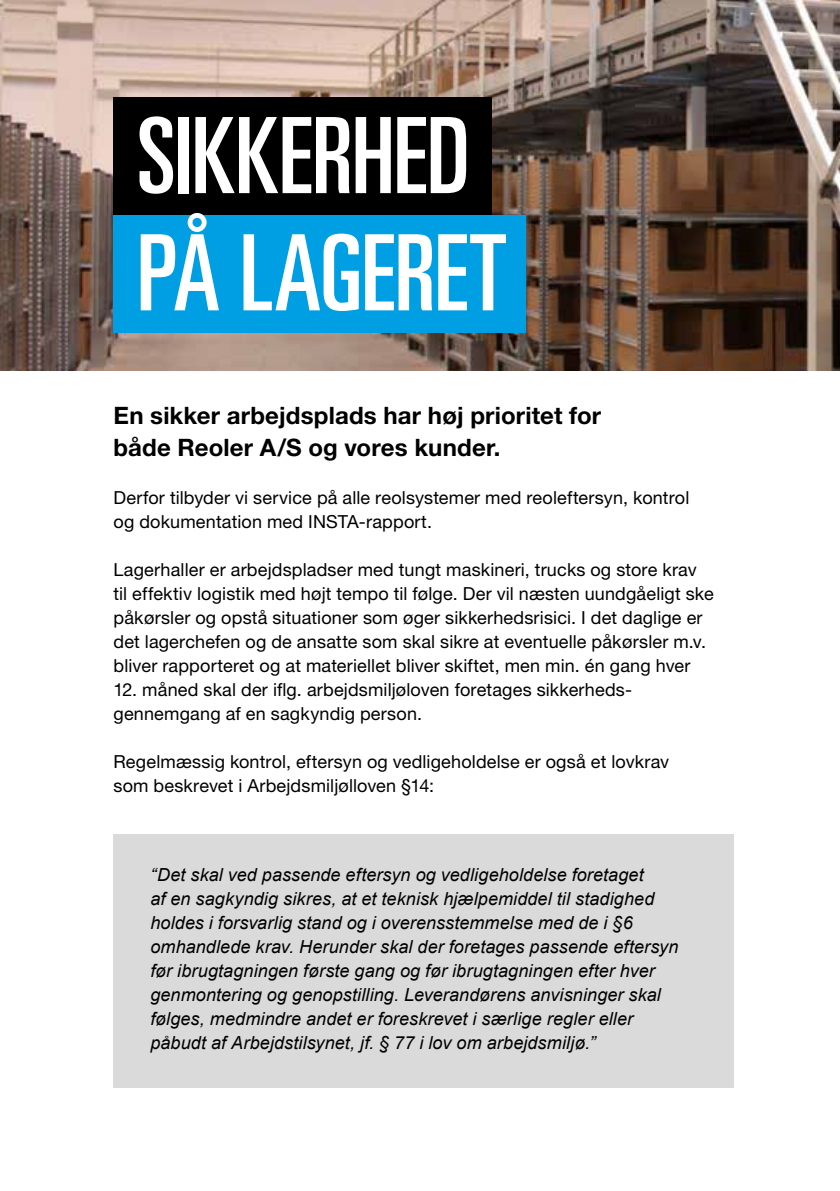
<style>
.page{position:relative;width:840px;height:1191px;background:#fff}
.page>*{position:absolute;margin:0;border:0;box-sizing:border-box;transform-origin:0 0}
.t1{font:ultra-condensed 105.4px/117.2px "Univers";letter-spacing:-.005em;color:#fff}
.t2{font:700 24px/32px "Helvetica Neue LT Pro";letter-spacing:.005em;color:#000}
.t3{font:18px/24px "Helvetica Neue LT Pro";letter-spacing:.01em;color:#000}
.t4{font:italic 18px/24px "Arial";letter-spacing:.005em;color:#000}
</style>
<div class="page">
<div style="left:113px;top:833px;width:620px;height:254px;background:#dadada"></div>
<img style="left:0;top:0;width:839px;height:370px">
<div style="left:113px;top:98px;width:378px;height:117px;background:#000"></div>
<div style="left:113px;top:215px;width:412px;height:117px;background:#009fe3"></div>
<h1 class="t1" style="left:137px;top:97px;width:371px">SIKKERHED<br>PÅ LAGERET</h1>
<h2 class="t2" style="left:113px;top:399px;width:489px">En sikker arbejdsplads har høj prioritet for både Reoler A/S og vores kunder.</h2>
<p class="t3" style="left:113px;top:485px;width:577px">Derfor tilbyder vi service på alle reolsystemer med reoleftersyn, kontrol og dokumentation med INSTA-rapport.</p>
<p class="t3" style="left:113px;top:557px;width:601px">Lagerhaller er arbejdspladser med tungt maskineri, trucks og store krav til effektiv logistik med højt tempo til følge. Der vil næsten uundgåeligt ske påkørsler og opstå situationer som øger sikkerhedsrisici. I det daglige er det lagerchefen og de ansatte som skal sikre at eventuelle påkørsler m.v. bliver rapporteret og at materiellet bliver skiftet, men min. én gang hver</p>
<p class="t3" style="left:113px;top:677px;width:520px">12. måned skal der iflg. arbejdsmiljøloven foretages sikkerheds&shy;gennemgang af en sagkyndig person.</p>
<p class="t3" style="left:113px;top:749px;width:557px">Regelmæssig kontrol, eftersyn og vedligeholdelse er også et lovkrav som beskrevet i Arbejdsmiljølloven §14:</p>
<p class="t4" style="left:150px;top:862px;width:529px">“Det skal ved passende eftersyn og vedligeholdelse foretaget<br>af en sagkyndig sikres, at et teknisk hjælpemiddel til stadighed holdes i forsvarlig stand og i overensstemmelse med de i §6 omhandlede krav. Herunder skal der foretages passende eftersyn før ibrugtagningen første gang og før ibrugtagningen efter hver genmontering og genopstilling. Leverandørens anvisninger skal følges, medmindre andet er foreskrevet i særlige regler eller påbudt af Arbejdstilsynet, jf. § 77 i lov om arbejdsmiljø.”</p>
</div>
